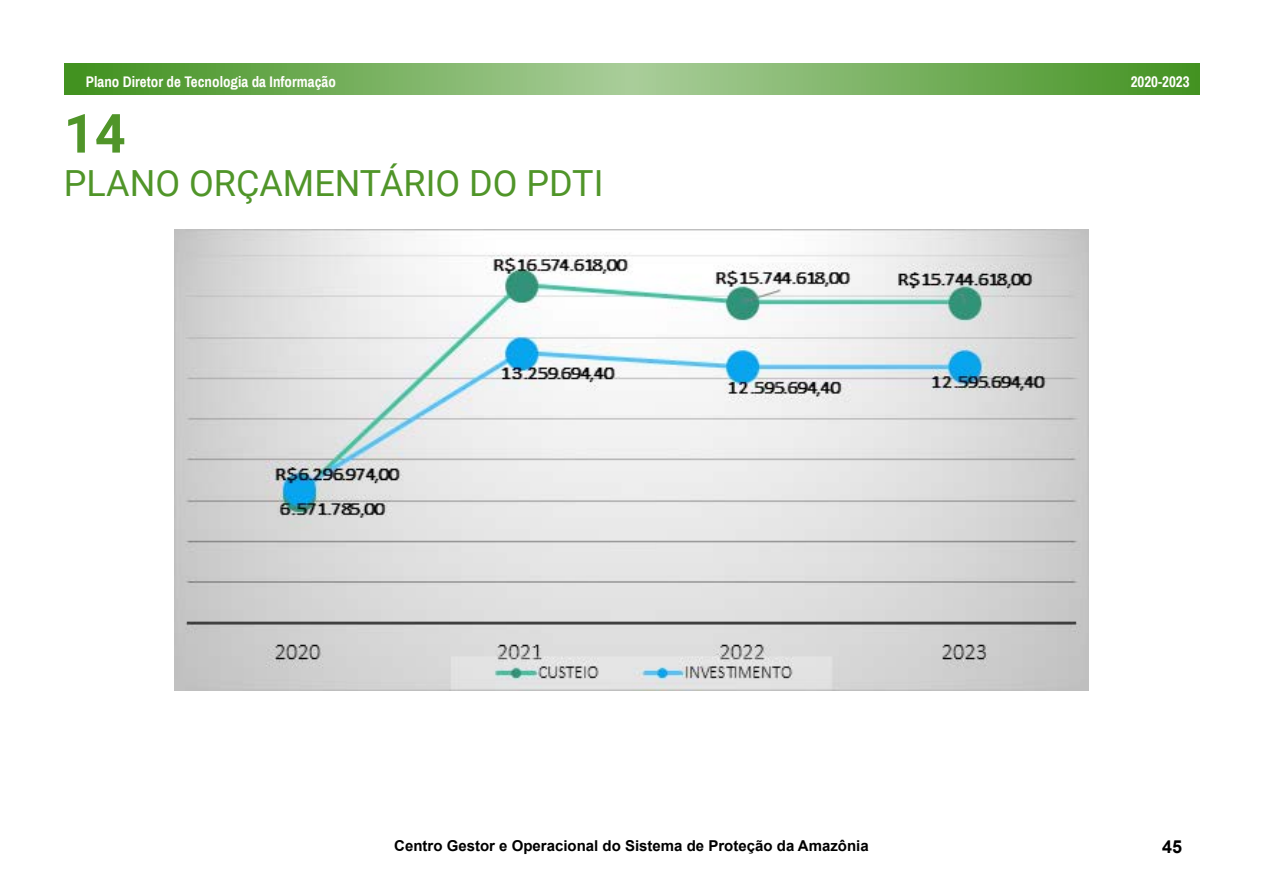
<style>
.page{position:relative;width:1263px;height:893px;background:#fff}
.page>*{position:absolute;margin:0;border:0;box-sizing:border-box;transform-origin:0 0}
.t1{font:700 54px "Roboto";color:#509529}
.t2{font:36px "Roboto";color:#509529}
.t3{font:700 18px "Arial";color:#000}
.t4{font:700 15px "Arial";color:#000}
.t5{font:700 15px "Archivo Narrow";color:#fffefc}
</style>
<div class="page">
<svg style="left:64px;top:64px;width:1135px;height:31px;background:#75af5c"></svg>
<img style="left:174px;top:230px;width:915px;height:460px">
<p class="t5" style="left:86px;top:71px;width:251px">Plano Diretor de Tecnologia da Informação</p>
<p class="t5" style="left:1131px;top:71px;width:60px">2020-2023</p>
<h1 class="t1" style="left:64px;top:96px;width:63px">14</h1>
<h2 class="t2" style="left:64px;top:158px;width:541px">PLANO ORÇAMENTÁRIO DO PDTI</h2>
<p class="t4" style="left:394px;top:835px;width:476px">Centro Gestor e Operacional do Sistema de Proteção da Amazônia</p>
<p class="t3" style="left:1162px;top:834px;width:22px">45</p>
</div>
